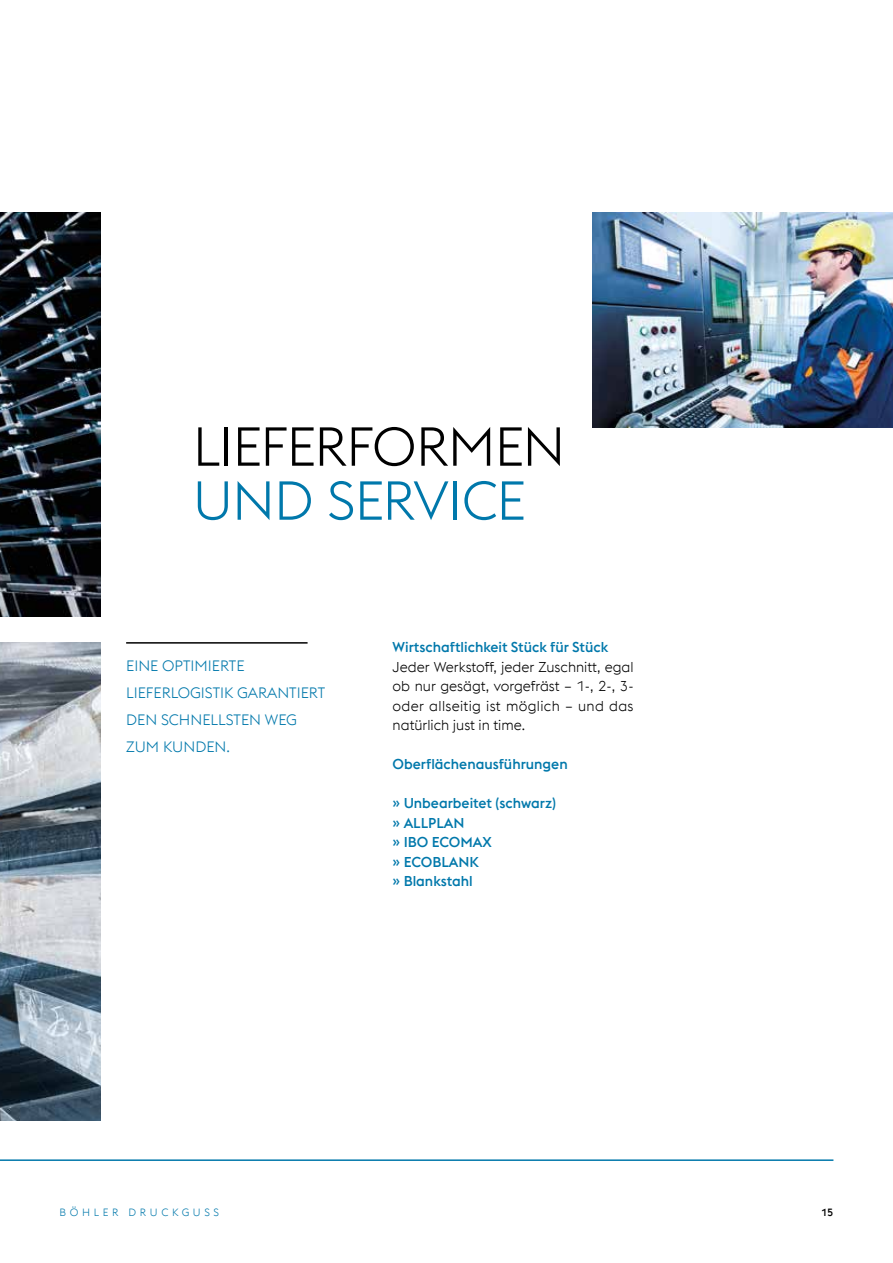
<style>
.page{position:relative;width:893px;height:1263px;background:#fff}
.page>*{position:absolute;margin:0;border:0;box-sizing:border-box;transform-origin:0 0}
.t1{font:300 54px "voestalpine";letter-spacing:-.02em;color:#000}
.t2{font:300 54px "voestalpine";letter-spacing:-.015em;color:#0078ab}
.t3{font:300 15px/27px "voestalpine";color:#0078ab}
.t4{font:300 14.25px/19.5px "voestalpine";letter-spacing:.025em;color:#000;text-align:justify}
.t5{font:500 14.25px/19.5px "voestalpine";color:#0078ab}
.t6{font:300 10.5px "voestalpine";letter-spacing:.35em;color:#0078ab}
.t7{font:500 10.5px "voestalpine";color:#000}
</style>
<div class="page">
<hr style="left:0;top:1159px;width:833px;height:2px;background:#0078ab">
<hr style="left:126px;top:642px;width:182px;height:2px;background:#000">
<img style="left:0;top:642px;width:101px;height:478px">
<img style="left:592px;top:213px;width:301px;height:214px">
<img style="left:0;top:213px;width:101px;height:404px">
<h1 class="t1" style="left:193px;top:416px;width:374px">LIEFERFORMEN</h1>
<h1 class="t2" style="left:193px;top:470px;width:335px">UND SERVICE</h1>
<p class="t3" style="left:126px;top:652px;width:201px">EINE OPTIMIERTE<br>LIEFERLOGISTIK GARANTIERT<br>DEN SCHNELLSTEN WEG<br>ZUM KUNDEN.</p>
<p class="t5" style="left:393px;top:637px;width:217px">Wirtschaftlichkeit Stück für Stück</p>
<p class="t4" style="left:393px;top:657px;width:242px">Jeder Werkstoff, jeder Zuschnitt, egal ob nur gesägt, vorgefräst – 1-, 2-, 3- oder allseitig ist möglich – und das natürlich just in time.</p>
<p class="t5" style="left:393px;top:754px;width:177px">Oberflächenausführungen</p>
<p class="t5" style="left:393px;top:793px;width:165px">» Unbearbeitet (schwarz) » ALLPLAN<br>» IBO ECOMAX<br>» ECOBLANK<br>» Blankstahl</p>
<p class="t6" style="left:60px;top:1206px;width:161px">BÖHLER DRUCKGUSS</p>
<p class="t7" style="left:821px;top:1205px;width:14px">15</p>
</div>
